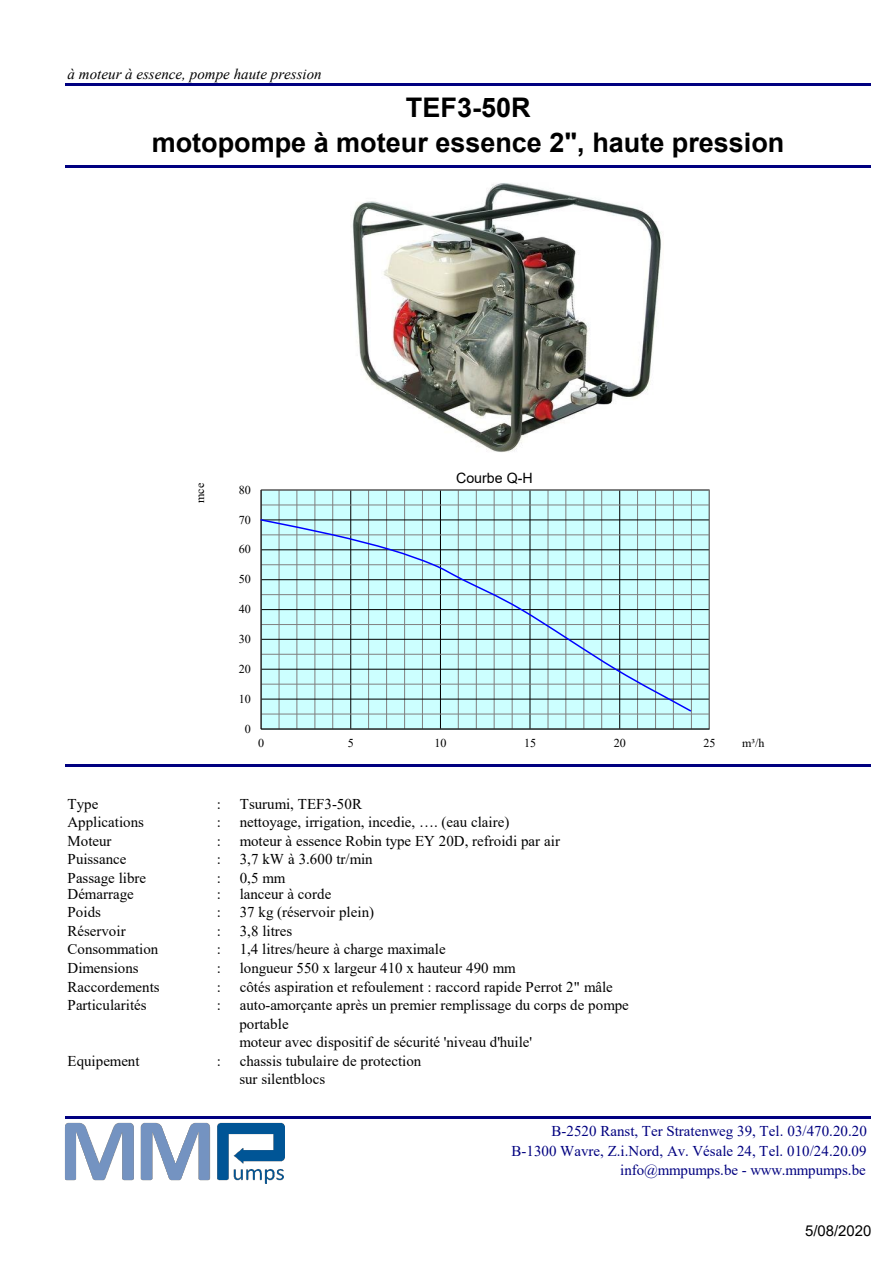
<style>
.page{position:relative;width:894px;height:1264px;background:#fff}
.page>*{position:absolute;margin:0;border:0;box-sizing:border-box;transform-origin:0 0}
.t1{font:700 27px/34.5px "Arial";color:#000;text-align:center}
.t2{font:15px/18.6px "Times New Roman";color:#000}
.t3{font:15px/19.2px "Times New Roman";color:#000080;text-align:right}
.t4{font:italic 15px "Times New Roman";color:#000}
.t5{font:15px "Arial";color:#000}
.t6{font:14.25px "Arial";color:#000}
.t7{font:12px "Times New Roman";letter-spacing:-.01em;color:#000}
</style>
<div class="page">
<hr style="left:65px;top:83px;width:805px;height:3px;background:#000080">
<hr style="left:65px;top:165px;width:805px;height:3px;background:#000080">
<hr style="left:65px;top:764px;width:805px;height:3px;background:#000080">
<hr style="left:65px;top:1115px;width:805px;height:3px;background:#000080">
<div style="left:261px;top:490px;width:448px;height:239px;background:#cff"></div>
<hr style="left:278px;top:490px;width:1px;height:239px;background:#808080">
<hr style="left:296px;top:490px;width:1px;height:239px;background:#808080">
<hr style="left:314px;top:490px;width:1px;height:239px;background:#808080">
<hr style="left:332px;top:490px;width:1px;height:239px;background:#808080">
<hr style="left:368px;top:490px;width:1px;height:239px;background:#808080">
<hr style="left:386px;top:490px;width:1px;height:239px;background:#808080">
<hr style="left:404px;top:490px;width:1px;height:239px;background:#808080">
<hr style="left:422px;top:490px;width:1px;height:239px;background:#808080">
<hr style="left:458px;top:490px;width:1px;height:239px;background:#808080">
<hr style="left:476px;top:490px;width:1px;height:239px;background:#808080">
<hr style="left:493px;top:490px;width:1px;height:239px;background:#808080">
<hr style="left:511px;top:490px;width:1px;height:239px;background:#808080">
<hr style="left:547px;top:490px;width:1px;height:239px;background:#808080">
<hr style="left:565px;top:490px;width:1px;height:239px;background:#808080">
<hr style="left:583px;top:490px;width:1px;height:239px;background:#808080">
<hr style="left:601px;top:490px;width:1px;height:239px;background:#808080">
<hr style="left:637px;top:490px;width:1px;height:239px;background:#808080">
<hr style="left:655px;top:490px;width:1px;height:239px;background:#808080">
<hr style="left:672px;top:490px;width:1px;height:239px;background:#808080">
<hr style="left:690px;top:490px;width:1px;height:239px;background:#808080">
<hr style="left:350px;top:490px;width:1px;height:239px;background:#000">
<hr style="left:440px;top:490px;width:1px;height:239px;background:#000">
<hr style="left:529px;top:490px;width:1px;height:239px;background:#000">
<hr style="left:619px;top:490px;width:1px;height:239px;background:#000">
<hr style="left:261px;top:713px;width:448px;height:1px;background:#808080">
<hr style="left:261px;top:683px;width:448px;height:1px;background:#808080">
<hr style="left:261px;top:654px;width:448px;height:1px;background:#808080">
<hr style="left:261px;top:624px;width:448px;height:1px;background:#808080">
<hr style="left:261px;top:594px;width:448px;height:1px;background:#808080">
<hr style="left:261px;top:564px;width:448px;height:1px;background:#808080">
<hr style="left:261px;top:534px;width:448px;height:1px;background:#808080">
<hr style="left:261px;top:504px;width:448px;height:1px;background:#808080">
<hr style="left:261px;top:698px;width:448px;height:1px;background:#000">
<hr style="left:261px;top:669px;width:448px;height:1px;background:#000">
<hr style="left:261px;top:639px;width:448px;height:1px;background:#000">
<hr style="left:261px;top:609px;width:448px;height:1px;background:#000">
<hr style="left:261px;top:579px;width:448px;height:1px;background:#000">
<hr style="left:261px;top:549px;width:448px;height:1px;background:#000">
<hr style="left:261px;top:519px;width:448px;height:1px;background:#000">
<hr style="left:261px;top:728px;width:448px;height:1px;background:#000">
<hr style="left:261px;top:490px;width:1px;height:239px;background:#000">
<svg style="left:260px;top:518px;width:432px;height:194px"></svg>
<img style="left:352px;top:183px;width:309px;height:269px">
<img style="left:65px;top:1122px;width:220px;height:61px">
<p class="t4" style="left:68px;top:69px;width:255px">à moteur à essence, pompe haute pression</p>
<h1 class="t1" style="left:152px;top:93px;width:634px">TEF3-50R<br>motopompe à moteur essence 2", haute pression</h1>
<p class="t7" style="left:196px;top:503px;width:22px;rotate:-90deg">mce</p>
<p class="t7" style="left:239px;top:485px;width:13px">80</p>
<p class="t7" style="left:239px;top:515px;width:13px">70</p>
<p class="t7" style="left:239px;top:545px;width:13px">60</p>
<p class="t7" style="left:239px;top:575px;width:13px">50</p>
<p class="t7" style="left:239px;top:605px;width:13px">40</p>
<p class="t7" style="left:239px;top:634px;width:13px">30</p>
<p class="t7" style="left:239px;top:664px;width:13px">20</p>
<p class="t6" style="left:456px;top:473px;width:78px">Courbe Q-H</p>
<p class="t7" style="left:239px;top:694px;width:13px">10</p>
<p class="t7" style="left:245px;top:724px;width:8px">0</p>
<p class="t7" style="left:258px;top:738px;width:8px">0</p>
<p class="t7" style="left:348px;top:738px;width:8px">5</p>
<p class="t7" style="left:434px;top:738px;width:13px">10</p>
<p class="t7" style="left:524px;top:738px;width:13px">15</p>
<p class="t7" style="left:613px;top:738px;width:13px">20</p>
<p class="t7" style="left:703px;top:738px;width:13px">25</p>
<p class="t2" style="left:68px;top:795px;width:32px">Type</p>
<p class="t2" style="left:217px;top:795px;width:6px">:</p>
<p class="t2" style="left:240px;top:795px;width:124px">Tsurumi, TEF3-50R</p>
<p class="t2" style="left:68px;top:814px;width:78px">Applications</p>
<p class="t2" style="left:217px;top:814px;width:6px">:</p>
<p class="t2" style="left:240px;top:814px;width:271px">nettoyage, irrigation, incedie, …. (eau claire)</p>
<p class="t2" style="left:68px;top:832px;width:46px">Moteur</p>
<p class="t2" style="left:217px;top:832px;width:6px">:</p>
<p class="t2" style="left:240px;top:832px;width:321px">moteur à essence Robin type EY 20D, refroidi par air</p>
<p class="t2" style="left:68px;top:851px;width:60px">Puissance</p>
<p class="t2" style="left:217px;top:851px;width:6px">:</p>
<p class="t2" style="left:240px;top:851px;width:134px">3,7 kW à 3.600 tr/min</p>
<p class="t2" style="left:68px;top:869px;width:80px">Passage libre</p>
<p class="t2" style="left:217px;top:869px;width:6px">:</p>
<p class="t2" style="left:240px;top:869px;width:47px">0,5 mm</p>
<p class="t2" style="left:68px;top:885px;width:68px">Démarrage</p>
<p class="t2" style="left:217px;top:885px;width:6px">:</p>
<p class="t2" style="left:240px;top:885px;width:93px">lanceur à corde</p>
<p class="t2" style="left:68px;top:904px;width:35px">Poids</p>
<p class="t2" style="left:217px;top:904px;width:6px">:</p>
<p class="t2" style="left:240px;top:904px;width:136px">37 kg (réservoir plein)</p>
<p class="t2" style="left:68px;top:923px;width:60px">Réservoir</p>
<p class="t2" style="left:217px;top:923px;width:6px">:</p>
<p class="t2" style="left:240px;top:923px;width:54px">3,8 litres</p>
<p class="t2" style="left:68px;top:941px;width:92px">Consommation</p>
<p class="t2" style="left:217px;top:941px;width:6px">:</p>
<p class="t2" style="left:240px;top:941px;width:207px">1,4 litres/heure à charge maximale</p>
<p class="t2" style="left:68px;top:960px;width:72px">Dimensions</p>
<p class="t2" style="left:217px;top:960px;width:6px">:</p>
<p class="t2" style="left:240px;top:960px;width:277px">longueur 550 x largeur 410 x hauteur 490 mm</p>
<p class="t2" style="left:68px;top:978px;width:94px">Raccordements</p>
<p class="t2" style="left:217px;top:978px;width:6px">:</p>
<p class="t2" style="left:240px;top:978px;width:374px">côtés aspiration et refoulement : raccord rapide Perrot 2" mâle</p>
<p class="t2" style="left:68px;top:997px;width:81px">Particularités</p>
<p class="t2" style="left:217px;top:997px;width:6px">:</p>
<p class="t2" style="left:239px;top:997px;width:391px">auto-amorçante après un premier remplissage du corps de pompe portable<br>moteur avec dispositif de sécurité 'niveau d'huile'</p>
<p class="t2" style="left:68px;top:1052px;width:73px">Equipement</p>
<p class="t2" style="left:217px;top:1052px;width:6px">:</p>
<p class="t2" style="left:239px;top:1052px;width:183px">chassis tubulaire de protection sur silentblocs</p>
<p class="t7" style="left:741px;top:738px;width:24px">m³/h</p>
<p class="t3" style="left:511px;top:1123px;width:357px">B-2520 Ranst, Ter Stratenweg 39, Tel. 03/470.20.20<br>B-1300 Wavre, Z.i.Nord, Av. Vésale 24, Tel. 010/24.20.09 info@mmpumps.be - www.mmpumps.be</p>
<p class="t5" style="left:804px;top:1225px;width:68px">5/08/2020</p>
</div>
